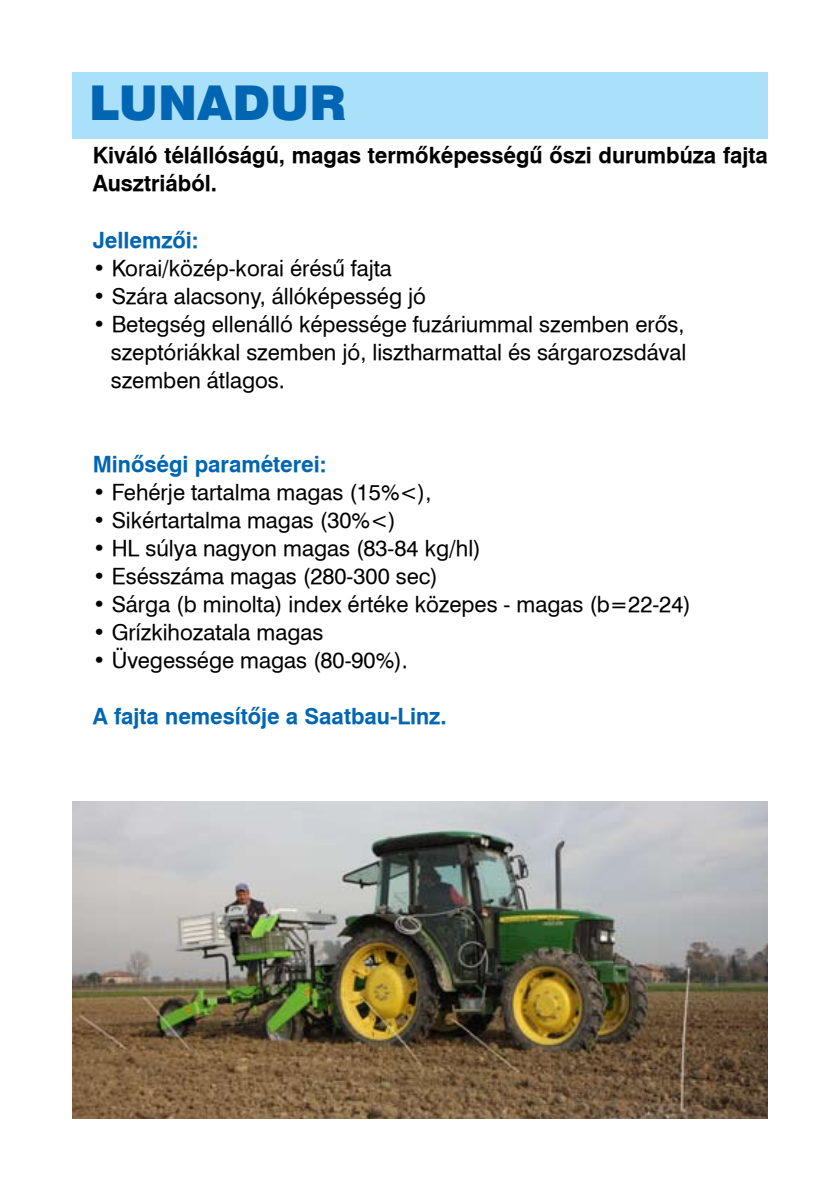
<style>
.page{position:relative;width:840px;height:1191px;background:#fff}
.page>*{position:absolute;margin:0;border:0;box-sizing:border-box;transform-origin:0 0}
.t1{font:48px "Swiss 721 Black HU Normal";color:#0066b3}
.t2{font:22px/28px "Swiss 721 PFL";color:#000;text-align:justify}
.t3{font:700 22px/28px "Swiss 721 PFL";color:#000}
.t4{font:700 22px "Swiss 721 PFL";color:#0066b3}
</style>
<div class="page">
<div style="left:72px;top:72px;width:695px;height:66px;background:#aae0fa"></div>
<img style="left:72px;top:801px;width:695px;height:318px">
<h1 class="t1" style="left:89px;top:74px;width:258px">LUNADUR</h1>
<p class="t3" style="left:93px;top:141px;width:676px">Kiváló télállóságú, magas termőképességű őszi durumbúza fajta<br>Ausztriából.</p>
<p class="t4" style="left:93px;top:226px;width:107px">Jellemzői:</p>
<p class="t2" style="left:93px;top:253px;width:300px">• Korai/közép-korai érésű fajta</p>
<p class="t2" style="left:93px;top:281px;width:334px">• Szára alacsony, állóképesség jó</p>
<p class="t2" style="left:111px;top:309px;width:577px;text-indent:-18px">• Betegség ellenálló képessége fuzáriummal szemben erős, szeptóriákkal szemben jó, lisztharmattal és sárgarozsdával szemben átlagos.</p>
<p class="t4" style="left:93px;top:450px;width:235px">Minőségi paraméterei:</p>
<p class="t2" style="left:93px;top:477px;width:340px">• Fehérje tartalma magas (15%&lt;),</p>
<p class="t2" style="left:93px;top:505px;width:304px">• Sikértartalma magas (30%&lt;)</p>
<p class="t2" style="left:93px;top:533px;width:389px">• HL súlya nagyon magas (83-84 kg/hl)</p>
<p class="t2" style="left:93px;top:561px;width:346px">• Esésszáma magas (280-300 sec)</p>
<p class="t2" style="left:93px;top:589px;width:599px">• Sárga (b minolta) index értéke közepes - magas (b=22-24)</p>
<p class="t2" style="left:93px;top:617px;width:232px">• Grízkihozatala magas</p>
<p class="t2" style="left:93px;top:645px;width:316px">• Üvegessége magas (80-90%).</p>
<p class="t4" style="left:93px;top:702px;width:355px">A fajta nemesítõje a Saatbau-Linz.</p>
</div>
